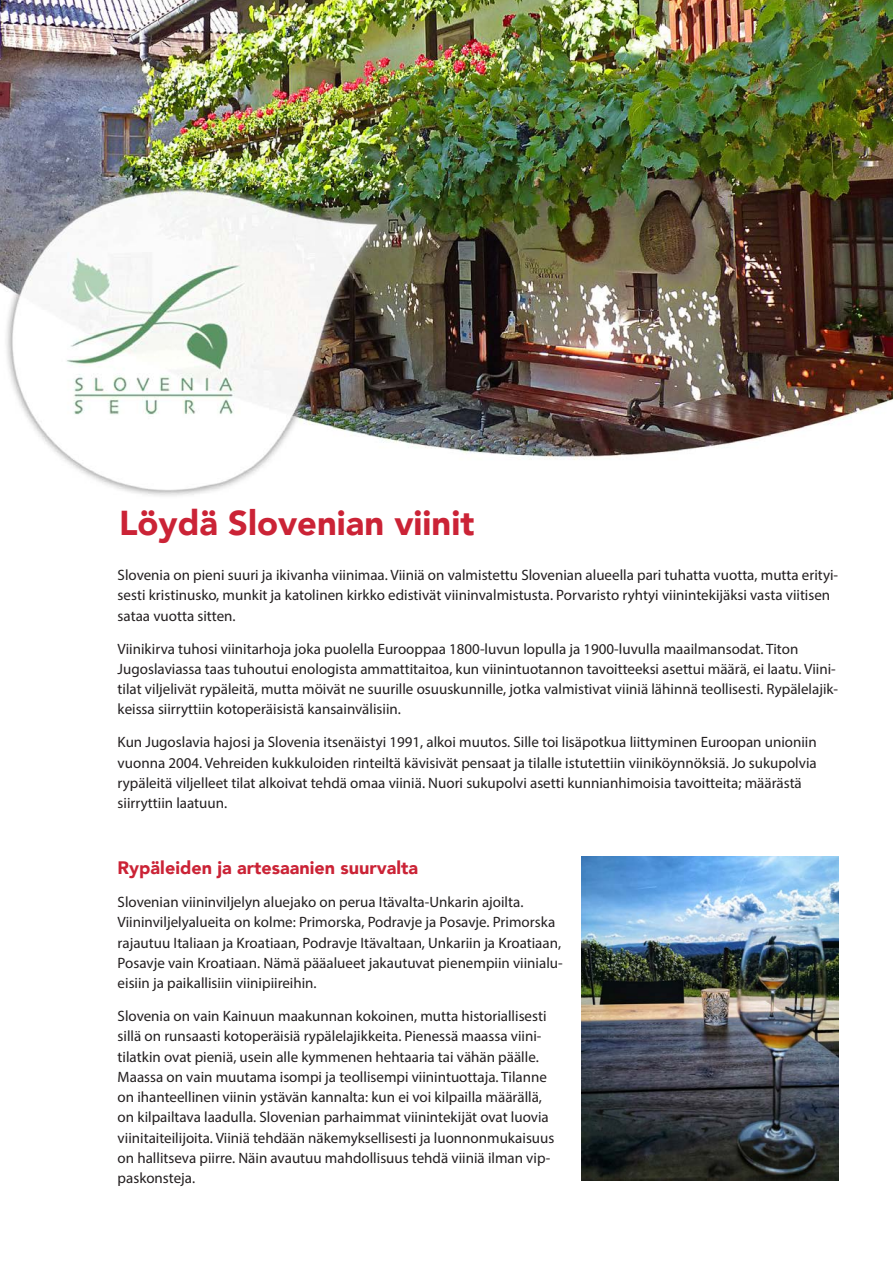
<style>
.page{position:relative;width:893px;height:1263px;background:#fff}
.page>*{position:absolute;margin:0;border:0;box-sizing:border-box;transform-origin:0 0}
.leppis{font:900 34.5px "Avenir";color:#cb2336}
.valiotsikko{font:900 18px "Avenir";color:#cb2336}
.leppis-2{font:15px/20.2px "Myriad Pro";color:#231f20}
</style>
<div class="page">
<img style="left:0;top:0;width:893px;height:496px">
<img style="left:581px;top:857px;width:258px;height:323px">
<p class="leppis" style="left:119px;top:494px;width:357px">Löydä Slovenian viinit</p>
<p class="leppis-2" style="left:118px;top:565px;width:722px">Slovenia on pieni suuri ja ikivanha viinimaa. Viiniä on valmistettu Slovenian alueella pari tuhatta vuotta, mutta erityi&shy;sesti kristinusko, munkit ja katolinen kirkko edistivät viininvalmistusta. Porvaristo ryhtyi viinintekijäksi vasta viitisen sataa vuotta sitten.</p>
<p class="leppis-2" style="left:118px;top:638px;width:722px">Viinikirva tuhosi viinitarhoja joka puolella Eurooppaa 1800-luvun lopulla ja 1900-luvulla maailmansodat. Titon Jugoslaviassa taas tuhoutui enologista ammattitaitoa, kun viinintuotannon tavoitteeksi asettui määrä, ei laatu. Viini&shy;tilat viljelivät rypäleitä, mutta möivät ne suurille osuuskunnille, jotka valmistivat viiniä lähinnä teollisesti. Rypälelajik&shy;keissa siirryttiin kotoperäisistä kansainvälisiin.</p>
<p class="leppis-2" style="left:118px;top:732px;width:701px">Kun Jugoslavia hajosi ja Slovenia itsenäistyi 1991, alkoi muutos. Sille toi lisäpotkua liittyminen Euroopan unioniin vuonna 2004. Vehreiden kukkuloiden rinteiltä kävisivät pensaat ja tilalle istutettiin viiniköynnöksiä. Jo sukupolvia rypäleitä viljelleet tilat alkoivat tehdä omaa viiniä. Nuori sukupolvi asetti kunnianhimoisia tavoitteita; määrästä siirryttiin laatuun.</p>
<p class="valiotsikko" style="left:118px;top:852px;width:302px">Rypäleiden ja artesaanien suurvalta</p>
<p class="leppis-2" style="left:118px;top:892px;width:447px">Slovenian viininviljelyn aluejako on perua Itävalta-Unkarin ajoilta.<br>Viininviljelyalueita on kolme: Primorska, Podravje ja Posavje. Primorska rajautuu Italiaan ja Kroatiaan, Podravje Itävaltaan, Unkariin ja Kroatiaan, Posavje vain Kroatiaan. Nämä pääalueet jakautuvat pienempiin viinialu&shy;eisiin ja paikallisiin viinipiireihin.</p>
<p class="leppis-2" style="left:118px;top:1006px;width:438px">Slovenia on vain Kainuun maakunnan kokoinen, mutta historiallisesti sillä on runsaasti kotoperäisiä rypälelajikkeita. Pienessä maassa viini&shy;tilatkin ovat pieniä, usein alle kymmenen hehtaaria tai vähän päälle.<br>Maassa on vain muutama isompi ja teollisempi viinintuottaja. Tilanne on ihanteellinen viinin ystävän kannalta: kun ei voi kilpailla määrällä, on kilpailtava laadulla. Slovenian parhaimmat viinintekijät ovat luovia viinitaiteilijoita. Viiniä tehdään näkemyksellisesti ja luonnonmukaisuus on hallitseva piirre. Näin avautuu mahdollisuus tehdä viiniä ilman vip&shy;paskonsteja.</p>
</div>
